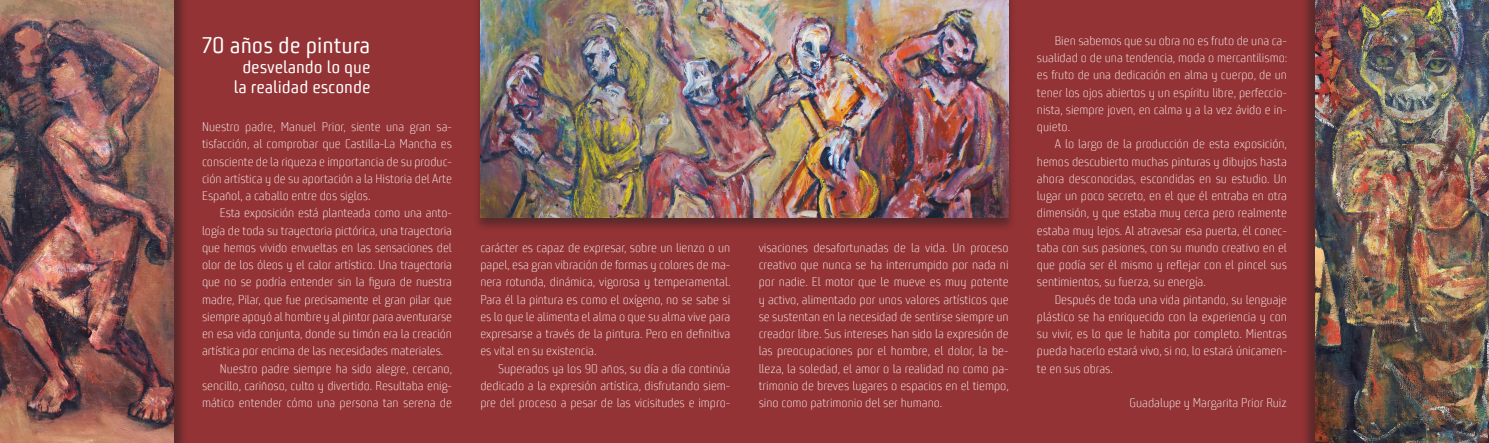
<style>
.page{position:relative;width:1489px;height:443px;background:#fff}
.page>*{position:absolute;margin:0;border:0;box-sizing:border-box;transform-origin:0 0}
.t1{font:22.5px "Bunuelo Clean Pro";color:#fff}
.t2{font:17.5px "Bunuelo Clean Pro";color:#fff}
.t3{font:300 12.5px/17.2px "Bunuelo Clean Pro";color:#fff;text-align:justify}
</style>
<div class="page">
<div style="left:0;top:0;width:1488px;height:443px;background:#943335"></div>
<div style="left:0;top:0;width:188px;height:443px;background:#231f20;opacity:.5"></div>
<img style="left:0;top:0;width:174px;height:443px">
<div style="left:1300px;top:0;width:188px;height:443px;background:#231f20;opacity:.5"></div>
<img style="left:1315px;top:0;width:173px;height:443px">
<div style="left:473px;top:0;width:543px;height:232px;background:#231f20;opacity:.5"></div>
<img style="left:480px;top:0;width:528px;height:217px">
<p class="t1" style="left:202px;top:31px;width:170px">70 años de pintura</p>
<p class="t2" style="left:242px;top:56px;width:129px">desvelando lo que</p>
<p class="t2" style="left:234px;top:76px;width:138px">la realidad esconde</p>
<p class="t3" style="left:202px;top:118px;width:251px">Nuestro padre, Manuel Prior, siente una gran sa&shy;tisfacción, al comprobar que Castilla-La Mancha es consciente de la riqueza e importancia de su produc&shy;ción artística y de su aportación a la Historia del Arte Español, a caballo entre dos siglos.</p>
<p class="t3" style="left:202px;top:204px;width:251px;text-indent:18px">Esta exposición está planteada como una anto&shy;logía de toda su trayectoria pictórica, una trayectoria que hemos vivido envueltas en las sensaciones del olor de los óleos y el calor artístico. Una trayectoria que no se podría entender sin la figura de nuestra madre, Pilar, que fue precisamente el gran pilar que siempre apoyó al hombre y al pintor para aventurarse en esa vida conjunta, donde su timón era la creación artística por encima de las necesidades materiales.</p>
<p class="t3" style="left:202px;top:360px;width:252px;text-indent:18px">Nuestro padre siempre ha sido alegre, cercano, sencillo, cariñoso, culto y divertido. Resultaba enig&shy;mático entender cómo una persona tan serena de</p>
<p class="t3" style="left:480px;top:239px;width:252px">carácter es capaz de expresar, sobre un lienzo o un papel, esa gran vibración de formas y colores de ma&shy;nera rotunda, dinámica, vigorosa y temperamental.<br>Para él la pintura es como el oxígeno, no se sabe si es lo que le alimenta el alma o que su alma vive para expresarse a través de la pintura. Pero en definitiva es vital en su existencia.</p>
<p class="t3" style="left:480px;top:360px;width:251px;text-indent:18px">Superados ya los 90 años, su día a día continúa dedicado a la expresión artística, disfrutando siem&shy;pre del proceso a pesar de las vicisitudes e impro-</p>
<p class="t3" style="left:758px;top:239px;width:252px">visaciones desafortunadas de la vida. Un proceso creativo que nunca se ha interrumpido por nada ni por nadie. El motor que le mueve es muy potente y activo, alimentado por unos valores artísticos que se sustentan en la necesidad de sentirse siempre un creador libre. Sus intereses han sido la expresión de las preocupaciones por el hombre, el dolor, la be&shy;lleza, la soledad, el amor o la realidad no como pa&shy;trimonio de breves lugares o espacios en el tiempo, sino como patrimonio del ser humano.</p>
<p class="t3" style="left:1036px;top:32px;width:252px;text-indent:18px">Bien sabemos que su obra no es fruto de una ca&shy;sualidad o de una tendencia, moda o mercantilismo: es fruto de una dedicación en alma y cuerpo, de un tener los ojos abiertos y un espíritu libre, perfeccio&shy;nista, siempre joven, en calma y a la vez ávido e in&shy;quieto.</p>
<p class="t3" style="left:1036px;top:135px;width:252px;text-indent:18px">A lo largo de la producción de esta exposición, hemos descubierto muchas pinturas y dibujos hasta ahora desconocidas, escondidas en su estudio. Un lugar un poco secreto, en el que él entraba en otra dimensión, y que estaba muy cerca pero realmente estaba muy lejos. Al atravesar esa puerta, él conec&shy;taba con sus pasiones, con su mundo creativo en el que podía ser él mismo y reflejar con el pincel sus sentimientos, su fuerza, su energía.</p>
<p class="t3" style="left:1036px;top:291px;width:251px;text-indent:18px">Después de toda una vida pintando, su lenguaje plástico se ha enriquecido con la experiencia y con su vivir, es lo que le habita por completo. Mientras pueda hacerlo estará vivo, si no, lo estará únicamen&shy;te en sus obras.</p>
<p class="t3" style="left:1129px;top:394px;width:159px">Guadalupe y Margarita Prior Ruiz</p>
</div>
